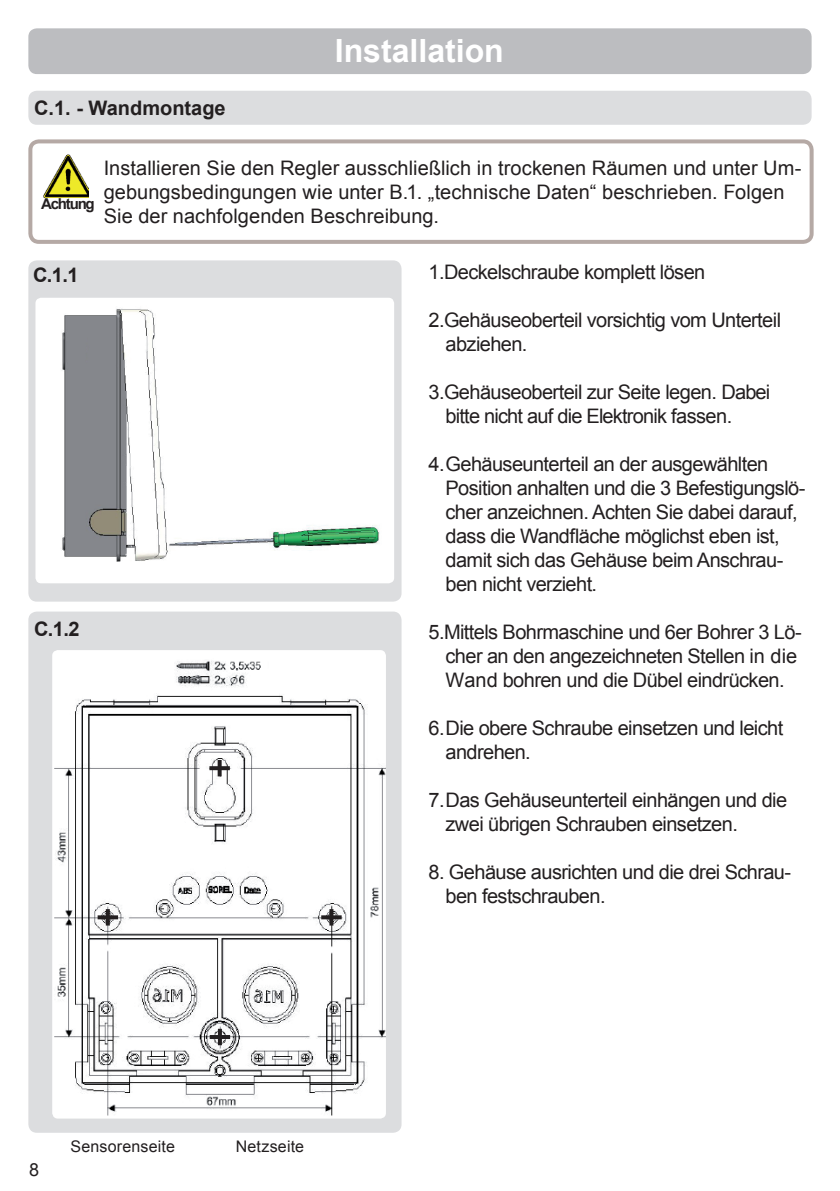
<style>
.page{position:relative;width:840px;height:1191px;background:#fff}
.page>*{position:absolute;margin:0;border:0;box-sizing:border-box;transform-origin:0 0}
.t1{font:700 32px "Arial";color:#fff}
.t2{font:20px/24px "Arial";letter-spacing:-.03em;color:#231f20}
.t3{font:20px/24px "Arial";letter-spacing:.005em;color:#231f20}
.t4{font:700 20px "Arial";color:#231f20}
.t5{font:18px "Arial";color:#231f20}
.t6{font:16px "Arial";letter-spacing:.01em;color:#231f20}
.t7{font:700 15px "Arial";letter-spacing:-.08em;color:#231f20}
</style>
<div class="page">
<div style="left:28px;top:28px;width:783px;height:46px;background:#bcbdc0;border-radius:9px"></div>
<div style="left:28px;top:260px;width:373px;height:341px;background:#dcdddf;border-radius:9px"></div>
<div style="left:28px;top:611px;width:373px;height:521px;background:#dcdddf;border-radius:9px"></div>
<div style="left:28px;top:91px;width:783px;height:34px;background:#dcdddf;border-radius:9px"></div>
<img style="left:52px;top:650px;width:334px;height:468px">
<img style="left:35px;top:298px;width:359px;height:285px">
<svg style="left:209px;top:766px;width:21px;height:4px"></svg>
<svg style="left:217px;top:760px;width:4px;height:16px"></svg>
<svg style="left:98px;top:915px;width:20px;height:4px"></svg>
<svg style="left:106px;top:909px;width:4px;height:16px"></svg>
<svg style="left:321px;top:915px;width:20px;height:4px"></svg>
<svg style="left:329px;top:909px;width:4px;height:16px"></svg>
<hr style="left:209px;top:1035px;width:21px;height:4px;background:#231f20">
<svg style="left:218px;top:1028px;width:4px;height:17px"></svg>
<img style="left:44px;top:155px;width:45px;height:42px">
<div style="left:28px;top:139px;width:785px;height:105px;border:4px solid #b5a9a5;border-radius:9px"></div>
<p class="t4" style="left:34px;top:95px;width:193px">C.1. - Wandmontage</p>
<h1 class="t1" style="left:334px;top:30px;width:170px">Installation</h1>
<p class="t7" style="left:41px;top:194px;width:55px">Achtung</p>
<p class="t3" style="left:104px;top:157px;width:699px">Installieren Sie den Regler ausschließlich in trockenen Räumen und unter Um&shy;gebungsbedingungen wie unter B.1. „technische Daten“ beschrieben. Folgen<br>Sie der nachfolgenden Beschreibung.</p>
<p class="t4" style="left:33px;top:262px;width:47px">C.1.1</p>
<p class="t4" style="left:34px;top:616px;width:47px">C.1.2</p>
<p class="t2" style="left:428px;top:260px;width:278px">1.Deckelschraube komplett lösen</p>
<p class="t2" style="left:445px;top:308px;width:337px;text-indent:-17px">2.Gehäuseoberteil vorsichtig vom Unterteil abziehen.</p>
<p class="t2" style="left:445px;top:380px;width:326px;text-indent:-17px">3.Gehäuseoberteil zur Seite legen. Dabei bitte nicht auf die Elektronik fassen.</p>
<p class="t2" style="left:445px;top:452px;width:361px;text-indent:-17px">4. Gehäuseunterteil an der ausgewählten Position anhalten und die 3 Befestigungslö&shy;cher anzeichnen. Achten Sie dabei darauf, dass die Wandfläche möglichst eben ist, damit sich das Gehäuse beim Anschrau&shy;ben nicht verzieht.</p>
<p class="t2" style="left:445px;top:620px;width:357px;text-indent:-17px">5.Mittels Bohrmaschine und 6er Bohrer 3 Lö&shy;cher an den angezeichneten Stellen in die<br>Wand bohren und die Dübel eindrücken.</p>
<p class="t2" style="left:445px;top:716px;width:339px;text-indent:-17px">6. Die obere Schraube einsetzen und leicht andrehen.</p>
<p class="t2" style="left:445px;top:788px;width:343px;text-indent:-17px">7. Das Gehäuseunterteil einhängen und die zwei übrigen Schrauben einsetzen.</p>
<p class="t2" style="left:445px;top:860px;width:347px;text-indent:-17px">8. Gehäuse ausrichten und die drei Schrau&shy;ben festschrauben.</p>
<p class="t5" style="left:29px;top:1157px;width:12px">8</p>
<p class="t6" style="left:70px;top:1136px;width:106px">Sensorenseite</p>
<p class="t6" style="left:235px;top:1136px;width:70px">Netzseite</p>
</div>
